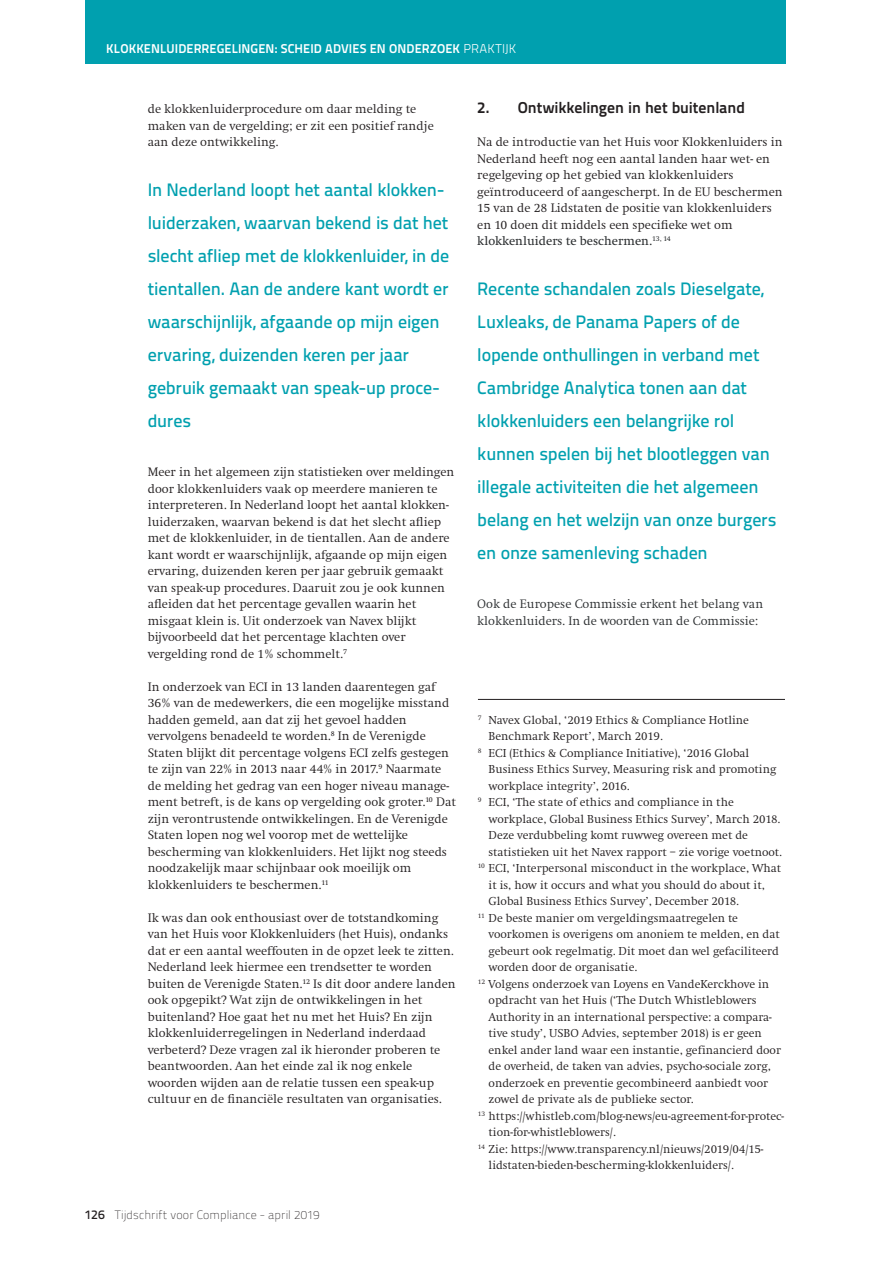
<style>
.page{position:relative;width:893px;height:1263px;background:#fff}
.page>*{position:absolute;margin:0;border:0;box-sizing:border-box;transform-origin:0 0}
.t1{font:500 18px/33px "Titillium Text 22 L";letter-spacing:-.01em;color:#00a0af}
.t2{font:700 15.75px "Titillium Text 22 L";color:#231f20}
.t3{font:300 12.75px/16.5px "Swift";color:#231f20}
.t4{font:300 12.75px/16.5px "Swift";color:#2b2e30}
.t5{font:700 12.75px "Titillium Text 22 L";letter-spacing:.005em;color:#fff}
.t6{font:300 12px "Swift";color:#231f20}
.t7{font:100 12px "Titillium Text 22 L";letter-spacing:.01em;color:#231f20}
.s1{font-weight:300}
.s2{font-weight:500;font-size:12.75px}
.s3{font-weight:400;color:#2b2e30}
</style>
<div class="page">
<div style="left:85px;top:0;width:700px;height:64px;background:#00a0af"></div>
<hr style="left:478px;top:699px;width:307px;height:1px;background:#231f20">
<p class="t5" style="left:106px;top:44px;width:412px">KLOKKENLUIDERREGELINGEN: SCHEID ADVIES EN ONDERZOEK <span class="s1">PRAKTIJK</span></p>
<p class="t3" style="left:148px;top:102px;width:288px">de klokkenluiderprocedure om daar melding te maken van de vergelding; er zit een positief randje aan deze ontwikkeling.</p>
<p class="t1" style="left:148px;top:175px;width:303px">In Nederland loopt het aantal klokken&shy;luiderzaken, waarvan bekend is dat het slecht afliep met de klokkenluider, in de tientallen. Aan de andere kant wordt er waarschijnlijk, afgaande op mijn eigen ervaring, duizenden keren per jaar gebruik gemaakt van speak-up proce&shy;dures</p>
<p class="t3" style="left:148px;top:465px;width:308px">Meer in het algemeen zijn statistieken over meldingen door klokkenluiders vaak op meerdere manieren te interpreteren. In Nederland loopt het aantal klokken&shy;luiderzaken, waarvan bekend is dat het slecht afliep met de klokkenluider, in de tientallen. Aan de andere kant wordt er waarschijnlijk, afgaande op mijn eigen ervaring, duizenden keren per jaar gebruik gemaakt van speak-up procedures. Daaruit zou je ook kunnen afleiden dat het percentage gevallen waarin het misgaat klein is. Uit onderzoek van Navex blijkt bijvoorbeeld dat het percentage klachten over vergelding rond de 1% schommelt.<sup>7</sup></p>
<p class="t3" style="left:148px;top:680px;width:310px">In onderzoek van ECI in 13 landen daarentegen gaf 36% van de medewerkers, die een mogelijke misstand hadden gemeld, aan dat zij het gevoel hadden vervolgens benadeeld te worden.<sup>8</sup> In de Verenigde Staten blijkt dit percentage volgens ECI zelfs gestegen te zijn van 22% in 2013 naar 44% in 2017.<sup>9</sup> Naarmate de melding het gedrag van een hoger niveau manage&shy;ment betreft, is de kans op vergelding ook groter.<sup>10</sup> Dat zijn verontrustende ontwikkelingen. En de Verenigde Staten lopen nog wel voorop met de wettelijke bescherming van klokkenluiders. Het lijkt nog steeds noodzakelijk maar schijnbaar ook moeilijk om klokkenluiders te beschermen.<sup>11</sup></p>
<p class="t3" style="left:148px;top:911px;width:309px">Ik was dan ook enthousiast over de totstandkoming van het Huis voor Klokkenluiders (het Huis), ondanks dat er een aantal weeffouten in de opzet leek te zitten.<br>Nederland leek hiermee een trendsetter te worden buiten de Verenigde Staten.<sup>12</sup> Is dit door andere landen ook opgepikt? Wat zijn de ontwikkelingen in het buitenland? Hoe gaat het nu met het Huis? En zijn klokkenluiderregelingen in Nederland inderdaad verbeterd? Deze vragen zal ik hieronder proberen te beantwoorden. Aan het einde zal ik nog enkele woorden wijden aan de relatie tussen een speak-up cultuur en de financiële resultaten van organisaties.</p>
<p class="t7" style="left:85px;top:1208px;width:236px"><span class="s2">126</span> Tijdschrift voor Compliance - april 2019</p>
<p class="t2" style="left:477px;top:102px;width:269px">2. Ontwikkelingen in het buitenland</p>
<p class="t3" style="left:477px;top:135px;width:307px">Na de introductie van het Huis voor Klokkenluiders in Nederland heeft nog een aantal landen haar wet- en regelgeving op het gebied van klokkenluiders geïntroduceerd of aangescherpt. In de EU beschermen 15 van de 28 Lidstaten de positie van klokkenluiders en 10 doen dit middels een specifieke wet om <span class="s3">klokkenluiders te beschermen.</span><sup>13,</sup> <sup>14</sup></p>
<p class="t1" style="left:477px;top:274px;width:301px">Recente schandalen zoals Dieselgate, Luxleaks, de Panama Papers of de lopende onthullingen in verband met Cambridge Analytica tonen aan dat klokkenluiders een belangrijke rol kunnen spelen bij het blootleggen van illegale activiteiten die het algemeen belang en het welzijn van onze burgers en onze samenleving schaden</p>
<p class="t4" style="left:477px;top:597px;width:287px">Ook de Europese Commissie erkent het belang van klokkenluiders. In de woorden van de Commissie:</p>
<p class="t6" style="left:478px;top:715px;width:272px"><sup>7</sup> Navex Global, ‘2019 Ethics &amp; Compliance Hotline</p>
<p class="t6" style="left:488px;top:732px;width:176px">Benchmark Report’, March 2019.</p>
<p class="t6" style="left:478px;top:748px;width:273px"><sup>8</sup> ECI (Ethics &amp; Compliance Initiative), ‘2016 Global</p>
<p class="t6" style="left:488px;top:765px;width:289px">Business Ethics Survey, Measuring risk and promoting</p>
<p class="t6" style="left:488px;top:781px;width:142px">workplace integrity’, 2016.</p>
<p class="t6" style="left:478px;top:798px;width:257px"><sup>9</sup> ECI, ‘The state of ethics and compliance in the</p>
<p class="t6" style="left:488px;top:814px;width:293px">workplace, Global Business Ethics Survey’, March 2018.</p>
<p class="t6" style="left:488px;top:831px;width:261px">Deze verdubbeling komt ruwweg overeen met de</p>
<p class="t6" style="left:488px;top:847px;width:295px">statistieken uit het Navex rapport – zie vorige voetnoot.</p>
<p class="t6" style="left:478px;top:864px;width:305px"><sup>10</sup> ECI, ‘Interpersonal misconduct in the workplace, What</p>
<p class="t6" style="left:488px;top:880px;width:278px">it is, how it occurs and what you should do about it,</p>
<p class="t6" style="left:488px;top:897px;width:252px">Global Business Ethics Survey’, December 2018.</p>
<p class="t6" style="left:478px;top:913px;width:262px"><sup>11</sup> De beste manier om vergeldingsmaatregelen te</p>
<p class="t6" style="left:488px;top:930px;width:293px">voorkomen is overigens om anoniem te melden, en dat</p>
<p class="t6" style="left:488px;top:946px;width:292px">gebeurt ook regelmatig. Dit moet dan wel gefaciliteerd</p>
<p class="t6" style="left:488px;top:963px;width:150px">worden door de organisatie.</p>
<p class="t6" style="left:478px;top:979px;width:293px"><sup>12</sup> Volgens onderzoek van Loyens en VandeKerckhove in</p>
<p class="t6" style="left:488px;top:996px;width:269px">opdracht van het Huis (‘The Dutch Whistleblowers</p>
<p class="t6" style="left:488px;top:1012px;width:285px">Authority in an international perspective: a compara-</p>
<p class="t6" style="left:488px;top:1029px;width:275px">tive study’, USBO Advies, september 2018) is er geen</p>
<p class="t6" style="left:488px;top:1045px;width:294px">enkel ander land waar een instantie, gefinancierd door</p>
<p class="t6" style="left:488px;top:1062px;width:284px">de overheid, de taken van advies, psycho-sociale zorg,</p>
<p class="t6" style="left:488px;top:1078px;width:281px">onderzoek en preventie gecombineerd aanbiedt voor</p>
<p class="t6" style="left:488px;top:1095px;width:207px">zowel de private als de publieke sector.</p>
<p class="t6" style="left:478px;top:1111px;width:308px"><sup>13</sup> https://whistleb.com/blog-news/eu-agreement-for-protec-</p>
<p class="t6" style="left:488px;top:1128px;width:129px">tion-for-whistleblowers/.</p>
<p class="t6" style="left:478px;top:1144px;width:287px"><sup>14</sup> Zie: https://www.transparency.nl/nieuws/2019/04/15-</p>
<p class="t6" style="left:488px;top:1161px;width:247px">lidstaten-bieden-bescherming-klokkenluiders/.</p>
</div>
